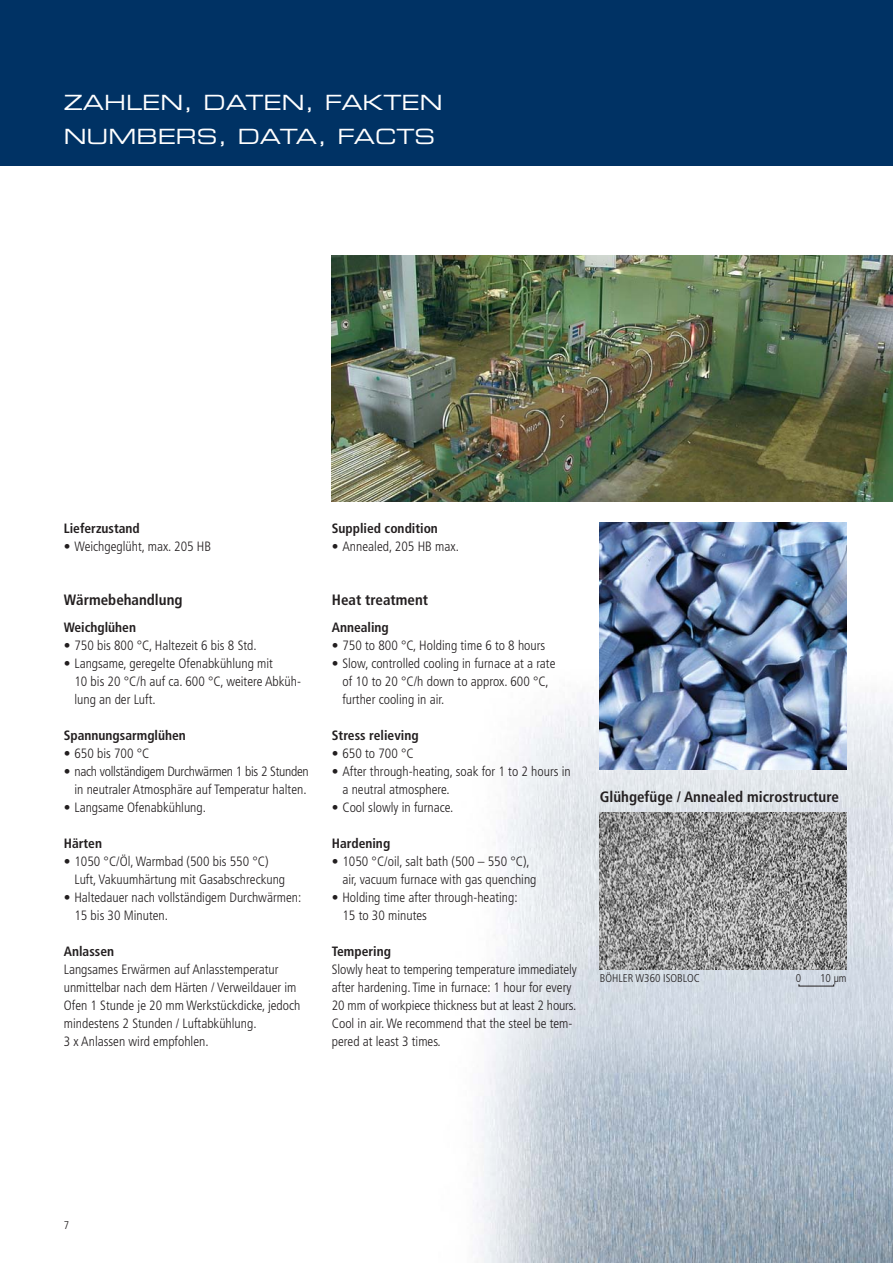
<style>
.page{position:relative;width:893px;height:1263px;background:#fff}
.page>*{position:absolute;margin:0;border:0;box-sizing:border-box;transform-origin:0 0}
.t1{font:21px/34px "Eurostile Extended Two";color:#fff}
.t2{font:700 condensed 15px "Frutiger";color:#231f20}
.t3{font:300 condensed 13.5px/18px "Frutiger";color:#231f20}
.t4{font:700 condensed 13.5px "Frutiger";color:#231f20}
.t5{font:300 condensed 13.5px/18px "Frutiger";letter-spacing:-.02em;color:#231f20;text-align:right}
.t6{font:300 condensed 11.25px "Frutiger";color:#231f20}
</style>
<div class="page">
<div style="left:0;top:0;width:892px;height:166px;background:#003264"></div>
<img style="left:476px;top:522px;width:416px;height:741px">
<img style="left:332px;top:255px;width:560px;height:247px">
<img style="left:600px;top:812px;width:246px;height:157px">
<img style="left:600px;top:523px;width:246px;height:247px">
<h1 class="t1" style="left:64px;top:87px;width:380px">ZAHLEN, DATEN, FAKTEN<br>NUMBERS, DATA, FACTS</h1>
<p class="t4" style="left:64px;top:523px;width:78px">Lieferzustand</p>
<p class="t3" style="left:64px;top:539px;width:149px">• Weichgeglüht, max. 205 HB</p>
<p class="t2" style="left:64px;top:594px;width:120px">Wärmebehandlung</p>
<p class="t4" style="left:64px;top:622px;width:74px">Weichglühen</p>
<p class="t3" style="left:64px;top:638px;width:194px">• 750 bis 800 °C, Haltezeit 6 bis 8 Std.</p>
<p class="t3" style="left:74px;top:656px;width:228px;text-indent:-11px">• Langsame, geregelte Ofenabkühlung mit<br>10 bis 20 °C/h auf ca. 600 °C, weitere Abküh&shy;lung an der Luft.</p>
<p class="t4" style="left:64px;top:730px;width:124px">Spannungsarmglühen</p>
<p class="t3" style="left:64px;top:746px;width:87px">• 650 bis 700 °C</p>
<p class="t5" style="left:64px;top:764px;width:246px">• nach vollständigem Durchwärmen 1 bis 2 Stunden in neutraler Atmosphäre auf Temperatur halten.</p>
<p class="t3" style="left:64px;top:800px;width:144px">• Langsame Ofenabkühlung.</p>
<p class="t4" style="left:64px;top:838px;width:40px">Härten</p>
<p class="t3" style="left:74px;top:854px;width:212px;text-indent:-11px">• 1050 °C/Öl, Warmbad (500 bis 550 °C)<br>Luft, Vakuumhärtung mit Gasabschreckung</p>
<p class="t3" style="left:74px;top:890px;width:228px;text-indent:-11px">• Haltedauer nach vollständigem Durchwärmen:<br>15 bis 30 Minuten.</p>
<p class="t4" style="left:64px;top:946px;width:52px">Anlassen</p>
<p class="t3" style="left:64px;top:962px;width:238px">Langsames Erwärmen auf Anlasstemperatur unmittelbar nach dem Härten / Verweildauer im Ofen 1 Stunde je 20 mm Werkstückdicke, jedoch mindestens 2 Stunden / Luftabkühlung.<br>3 x Anlassen wird empfohlen.</p>
<p class="t4" style="left:332px;top:523px;width:108px">Supplied condition</p>
<p class="t3" style="left:332px;top:539px;width:129px">• Annealed, 205 HB max.</p>
<p class="t2" style="left:332px;top:594px;width:98px">Heat treatment</p>
<p class="t4" style="left:332px;top:622px;width:59px">Annealing</p>
<p class="t3" style="left:332px;top:638px;width:215px">• 750 to 800 °C, Holding time 6 to 8 hours</p>
<p class="t3" style="left:342px;top:656px;width:214px;text-indent:-11px">• Slow, controlled cooling in furnace at a rate of 10 to 20 °C/h down to approx. 600 °C, further cooling in air.</p>
<p class="t4" style="left:332px;top:730px;width:88px">Stress relieving</p>
<p class="t3" style="left:332px;top:746px;width:83px">• 650 to 700 °C</p>
<p class="t3" style="left:342px;top:764px;width:230px;text-indent:-11px">• After through-heating, soak for 1 to 2 hours in a neutral atmosphere.</p>
<p class="t3" style="left:332px;top:800px;width:123px">• Cool slowly in furnace.</p>
<p class="t4" style="left:332px;top:838px;width:60px">Hardening</p>
<p class="t3" style="left:342px;top:854px;width:195px;text-indent:-11px">• 1050 °C/oil, salt bath (500 – 550 °C), air, vacuum furnace with gas quenching</p>
<p class="t3" style="left:342px;top:890px;width:177px;text-indent:-11px">• Holding time after through-heating:<br>15 to 30 minutes</p>
<p class="t4" style="left:332px;top:946px;width:61px">Tempering</p>
<p class="t3" style="left:332px;top:962px;width:246px">Slowly heat to tempering temperature immediately after hardening. Time in furnace: 1 hour for every 20 mm of workpiece thickness but at least 2 hours.<br>Cool in air. We recommend that the steel be tem&shy;pered at least 3 times.</p>
<p class="t2" style="left:600px;top:791px;width:241px">Glühgefüge / Annealed microstructure</p>
<p class="t6" style="left:600px;top:974px;width:101px">BÖHLER W360 ISOBLOC</p>
<p class="t6" style="left:795px;top:974px;width:7px">0</p>
<p class="t6" style="left:820px;top:974px;width:28px">10 µm</p>
<p class="t6" style="left:64px;top:1220px;width:7px">7</p>
</div>
